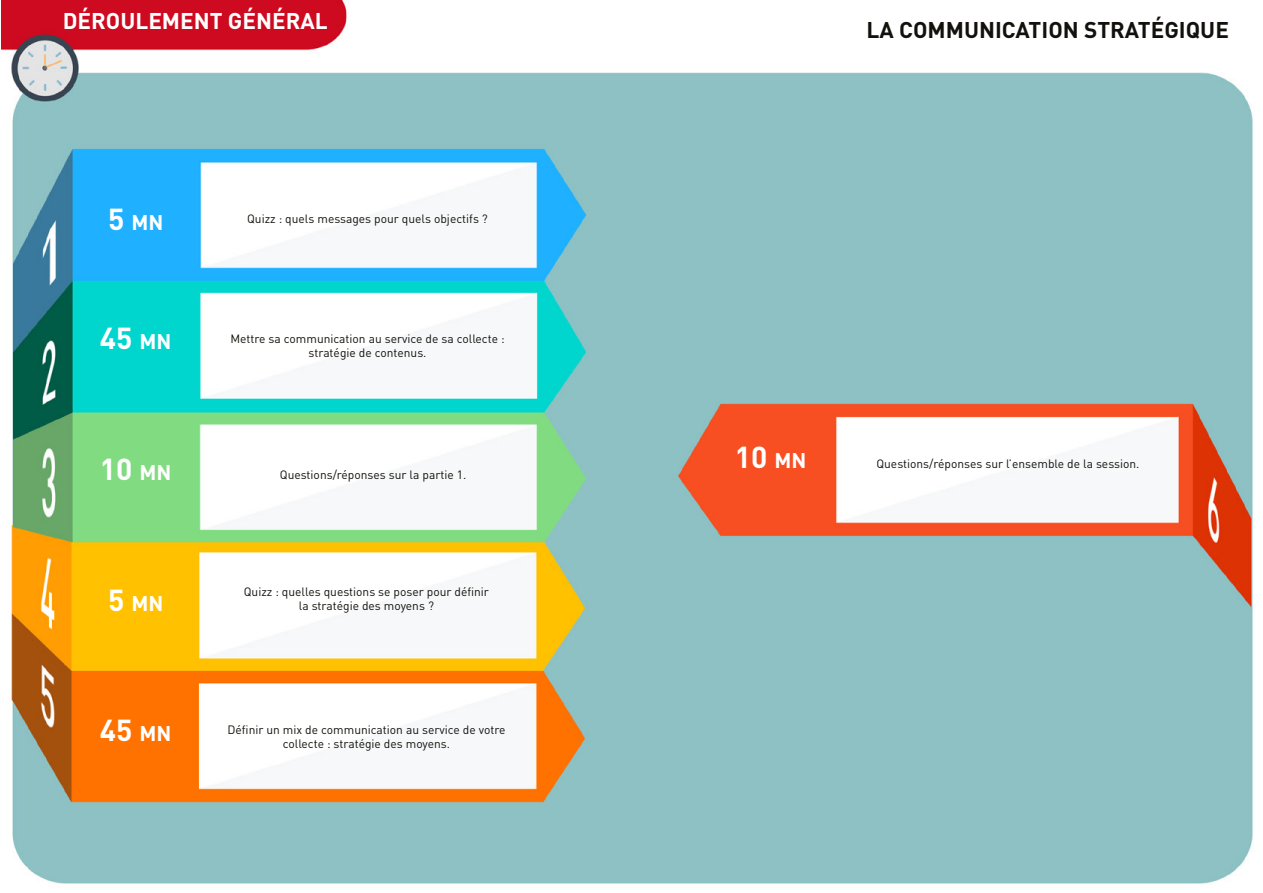
<style>
.page{position:relative;width:1263px;height:893px;background:#fff}
.page>*{position:absolute;margin:0;border:0;box-sizing:border-box;transform-origin:0 0}
.t1{font:700 30px "DIN";color:#fff}
.t2{font:700 22.5px "DIN";color:#12110c}
.t3{font:700 22.5px "DIN";color:#fff}
.t4{font:700 21px "DIN";color:#fff}
.t5{font:12px/14.4px "DIN";color:#12110c;text-align:center}
</style>
<div class="page">
<img style="left:1px;top:0;width:1252px;height:884px">
<h2 class="t3" style="left:63px;top:6px;width:266px">DÉROULEMENT GÉNÉRAL</h2>
<h1 class="t1" style="left:108px;top:199px;width:18px">5</h1>
<h3 class="t4" style="left:131px;top:208px;width:33px">MN</h3>
<h1 class="t1" style="left:100px;top:319px;width:34px">45</h1>
<h3 class="t4" style="left:140px;top:328px;width:33px">MN</h3>
<h1 class="t1" style="left:100px;top:449px;width:34px">10</h1>
<h3 class="t4" style="left:140px;top:459px;width:33px">MN</h3>
<p class="t5" style="left:247px;top:212px;width:242px">Quizz : quels messages pour quels objectifs ?</p>
<p class="t5" style="left:230px;top:331px;width:276px">Mettre sa communication au service de sa collecte : stratégie de contenus.</p>
<p class="t5" style="left:280px;top:467px;width:188px">Questions/réponses sur la partie 1.</p>
<p class="t5" style="left:244px;top:584px;width:247px">Quizz : quelles questions se poser pour définir</p>
<h1 class="t1" style="left:108px;top:580px;width:18px">5</h1>
<p class="t5" style="left:299px;top:598px;width:137px">la stratégie des moyens ?</p>
<h3 class="t4" style="left:131px;top:589px;width:33px">MN</h3>
<h1 class="t1" style="left:100px;top:711px;width:34px">45</h1>
<h3 class="t4" style="left:140px;top:720px;width:33px">MN</h3>
<p class="t5" style="left:227px;top:722px;width:279px">Définir un mix de communication au service de votre</p>
<p class="t5" style="left:283px;top:736px;width:169px">collecte : stratégie des moyens.</p>
<h2 class="t2" style="left:866px;top:15px;width:364px">LA COMMUNICATION STRATÉGIQUE</h2>
<h1 class="t1" style="left:735px;top:438px;width:34px">10</h1>
<h3 class="t4" style="left:774px;top:447px;width:33px">MN</h3>
<p class="t5" style="left:876px;top:456px;width:264px">Questions/réponses sur ’l ensemble de la session.</p>
</div>
